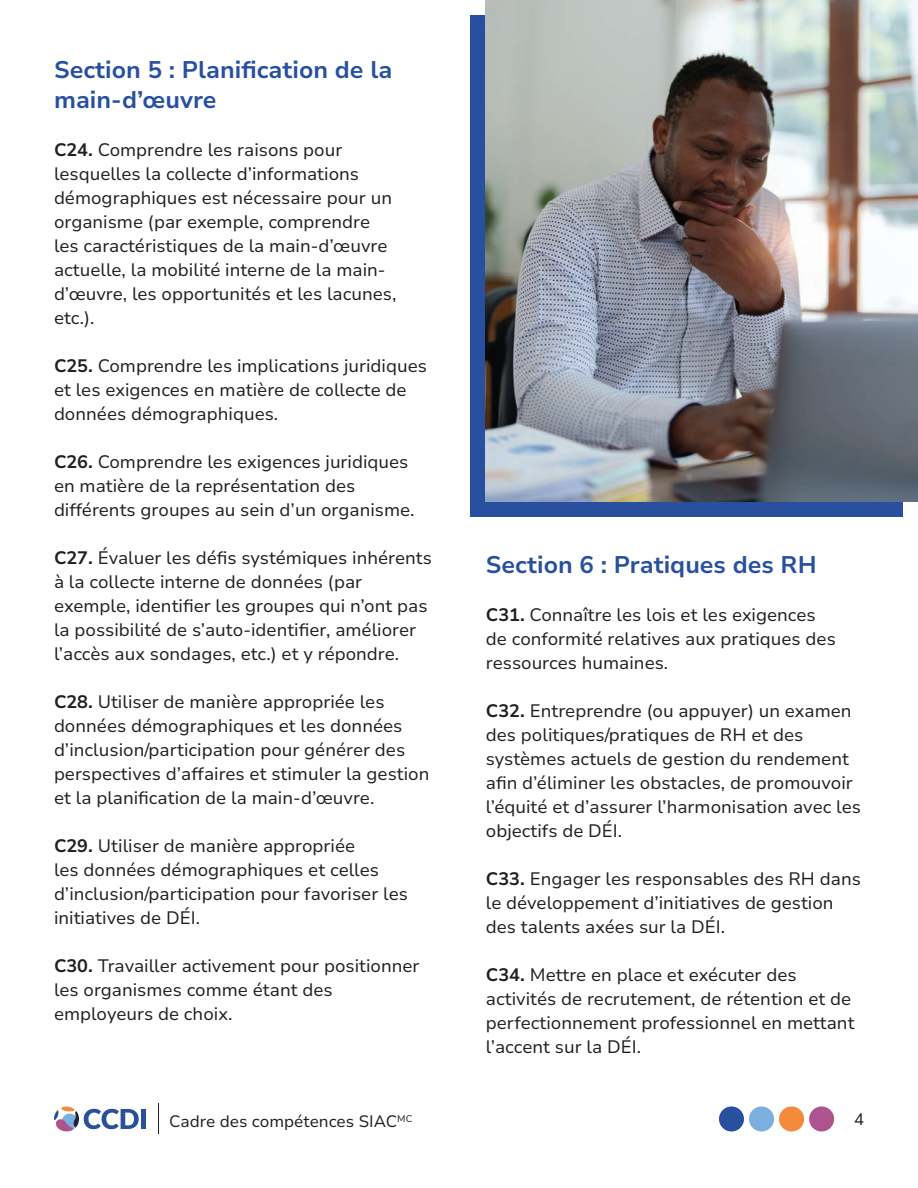
<style>
.page{position:relative;width:918px;height:1188px;background:#fff}
.page>*{position:absolute;margin:0;border:0;box-sizing:border-box;transform-origin:0 0}
.t1{font:700 24px/30px "Nunito Sans 10 pt";color:#2850a0}
.t2{font:18px/24px "Nunito Sans 10 pt";color:#231f20}
.t3{font:16.5px "Nunito Sans 10 pt";color:#231f20}
.s1{font-weight:700}
</style>
<div class="page">
<svg style="left:54px;top:1106px;width:85px;height:26px"></svg>
<div style="left:141px;top:1109px;width:5px;height:20px;background:#294f9f"></div>
<hr style="left:159px;top:1104px;width:1px;height:30px;background:#202039">
<div style="left:749px;top:1106px;width:25px;height:26px;background:#7bafde;border-radius:50%"></div>
<div style="left:719px;top:1106px;width:25px;height:26px;background:#294f9f;border-radius:50%"></div>
<div style="left:779px;top:1106px;width:25px;height:26px;background:#f5893c;border-radius:50%"></div>
<div style="left:809px;top:1106px;width:25px;height:26px;background:#af538f;border-radius:50%"></div>
<div style="left:471px;top:15px;width:432px;height:501px;background:#294f9f"></div>
<img style="left:486px;top:0;width:432px;height:501px">
<h1 class="t1" style="left:54px;top:54px;width:340px">Section 5 : Planification de la main-d’œuvre</h1>
<p class="t2" style="left:54px;top:137px;width:344px"><span class="s1">C24.</span> Comprendre les raisons pour lesquelles la collecte d’informations démographiques est nécessaire pour un organisme (par exemple, comprendre les caractéristiques de la main-d’œuvre actuelle, la mobilité interne de la main&shy;d’œuvre, les opportunités et les lacunes, etc.).</p>
<p class="t2" style="left:54px;top:353px;width:375px"><span class="s1">C25.</span> Comprendre les implications juridiques et les exigences en matière de collecte de données démographiques.</p>
<p class="t2" style="left:54px;top:449px;width:362px"><span class="s1">C26.</span> Comprendre les exigences juridiques en matière de la représentation des différents groupes au sein d’un organisme.</p>
<p class="t2" style="left:54px;top:545px;width:380px"><span class="s1">C27.</span> Évaluer les défis systémiques inhérents à la collecte interne de données (par exemple, identifier les groupes qui n’ont pas la possibilité de s’auto-identifier, améliorer l’accès aux sondages, etc.) et y répondre.</p>
<p class="t2" style="left:54px;top:689px;width:377px"><span class="s1">C28.</span> Utiliser de manière appropriée les données démographiques et les données d’inclusion/participation pour générer des perspectives d’affaires et stimuler la gestion et la planification de la main-d’œuvre.</p>
<p class="t2" style="left:54px;top:833px;width:355px"><span class="s1">C29.</span> Utiliser de manière appropriée<br>les données démographiques et celles d’inclusion/participation pour favoriser les initiatives de DÉI.</p>
<p class="t2" style="left:54px;top:953px;width:367px"><span class="s1">C30.</span> Travailler activement pour positionner les organismes comme étant des employeurs de choix.</p>
<h1 class="t1" style="left:486px;top:549px;width:332px">Section 6 : Pratiques des RH</h1>
<p class="t2" style="left:486px;top:602px;width:351px"><span class="s1">C31.</span> Connaître les lois et les exigences de conformité relatives aux pratiques des ressources humaines.</p>
<p class="t2" style="left:486px;top:698px;width:377px"><span class="s1">C32.</span> Entreprendre (ou appuyer) un examen des politiques/pratiques de RH et des systèmes actuels de gestion du rendement afin d’éliminer les obstacles, de promouvoir l’équité et d’assurer l’harmonisation avec les objectifs de DÉI.</p>
<p class="t2" style="left:486px;top:866px;width:377px"><span class="s1">C33.</span> Engager les responsables des RH dans le développement d’initiatives de gestion des talents axées sur la DÉI.</p>
<p class="t2" style="left:486px;top:962px;width:370px"><span class="s1">C34.</span> Mettre en place et exécuter des activités de recrutement, de rétention et de perfectionnement professionnel en mettant l’accent sur la DÉI.</p>
<p class="t3" style="left:169px;top:1110px;width:245px">Cadre des compétences SIAC<sup>MC</sup></p>
<p class="t3" style="left:854px;top:1108px;width:11px">4</p>
</div>
